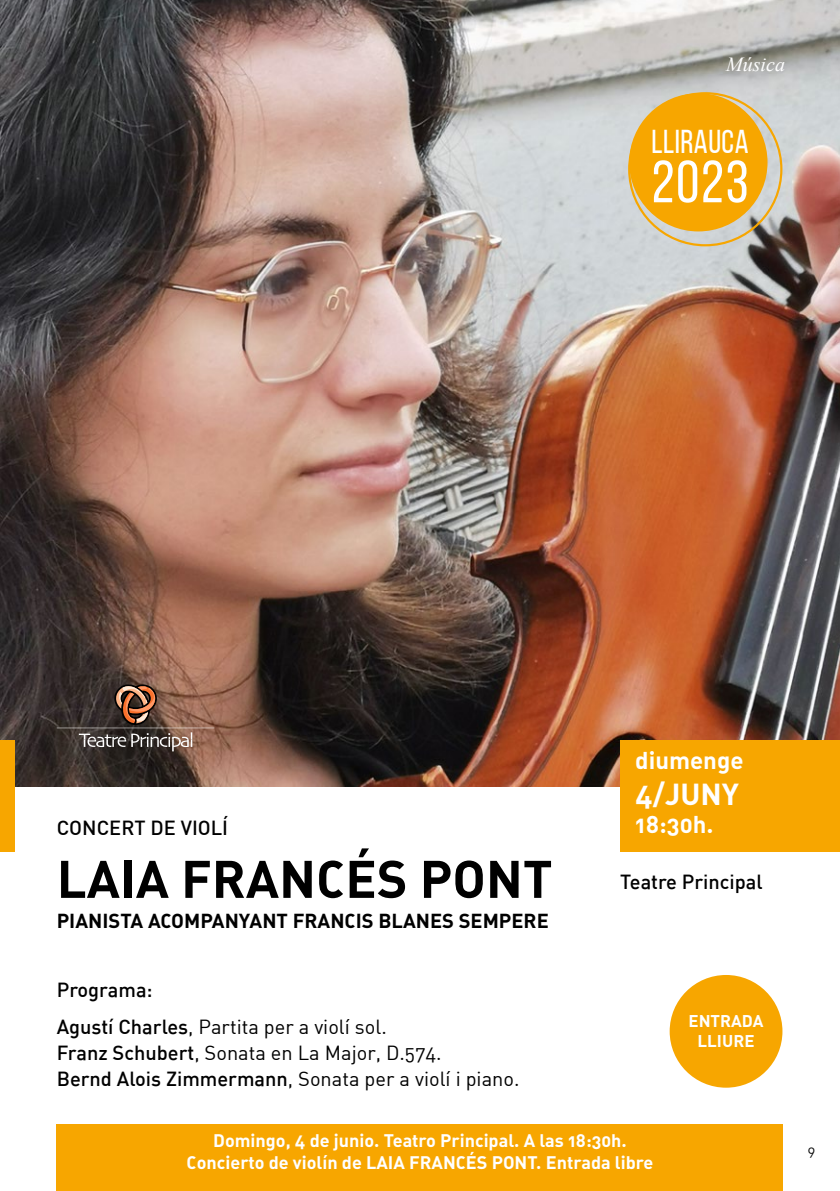
<style>
.page{position:relative;width:840px;height:1191px;background:#fff}
.page>*{position:absolute;margin:0;border:0;box-sizing:border-box;transform-origin:0 0}
.t1{font:59.4px "Bebas Neue";color:#fff}
.t2{font:52px "DIN Bold Alternate";color:#000}
.t3{font:33px "Bebas Neue";letter-spacing:.015em;color:#fff}
.t4{font:30px "DIN Bold Alternate";color:#fff}
.t5{font:24px "DIN Bold Alternate";color:#fff}
.t6{font:20px/26px "DIN Regular Alternate";color:#000}
.t7{font:20px "DIN Bold Alternate";color:#000}
.t8{font:500 20px "DIN";color:#000}
.t9{font:italic 20px "Times New Roman";color:#fff}
.t10{font:18px/21.6px "DIN Bold Alternate";color:#fff;text-align:center}
.t11{font:16.8px/20.2px "DIN Bold Alternate";color:#fff;text-align:center}
.t12{font:14px "DIN Regular Alternate";color:#000}
.s1{font-family:"DIN";font-weight:500}
</style>
<div class="page">
<img style="left:0;top:0;width:839px;height:787px">
<div style="left:619px;top:740px;width:220px;height:111px;background:#f7a600"></div>
<div style="left:57px;top:1124px;width:725px;height:67px;background:#f7a600"></div>
<div style="left:0;top:740px;width:14px;height:111px;background:#f7a600"></div>
<div style="left:669px;top:975px;width:113px;height:112px;background:#f7a600;border-radius:50%"></div>
<svg style="left:57px;top:684px;width:157px;height:67px;background:#685045"></svg>
<div style="left:629px;top:93px;width:138px;height:138px;background:#f7a600;border-radius:50%"></div>
<p class="t9" style="left:725px;top:50px;width:60px">Música</p>
<h3 class="t3" style="left:651px;top:124px;width:98px">LLIRAUCA</h3>
<h1 class="t1" style="left:651px;top:150px;width:98px">2023</h1>
<p class="t8" style="left:57px;top:815px;width:173px">CONCERT DE VIOLÍ</p>
<h2 class="t2" style="left:57px;top:845px;width:497px">LAIA FRANCÉS PONT</h2>
<p class="t7" style="left:57px;top:907px;width:493px">PIANISTA ACOMPANYANT FRANCIS BLANES SEMPERE</p>
<p class="t8" style="left:57px;top:976px;width:97px">Programa:</p>
<p class="t6" style="left:57px;top:1013px;width:464px"><span class="s1">Agustí Charles</span>, Partita per a violí sol.<br><span class="s1">Franz Schubert</span>, Sonata en La Major, D.574.<br><span class="s1">Bernd Alois Zimmermann</span>, Sonata per a violí i piano.</p>
<p class="t5" style="left:635px;top:744px;width:110px">diumenge</p>
<h3 class="t4" style="left:635px;top:774px;width:105px">4/JUNY</h3>
<p class="t5" style="left:635px;top:809px;width:80px">18:30h.</p>
<p class="t8" style="left:619px;top:869px;width:144px">Teatre Principal</p>
<p class="t11" style="left:688px;top:1010px;width:77px">ENTRADA<br>LLIURE</p>
<p class="t10" style="left:186px;top:1128px;width:468px">Domingo, 4 de junio. Teatro Principal. A las 18:30h.<br>Concierto de violín de LAIA FRANCÉS PONT. Entrada libre</p>
<p class="t12" style="left:807px;top:1142px;width:9px">9</p>
</div>
